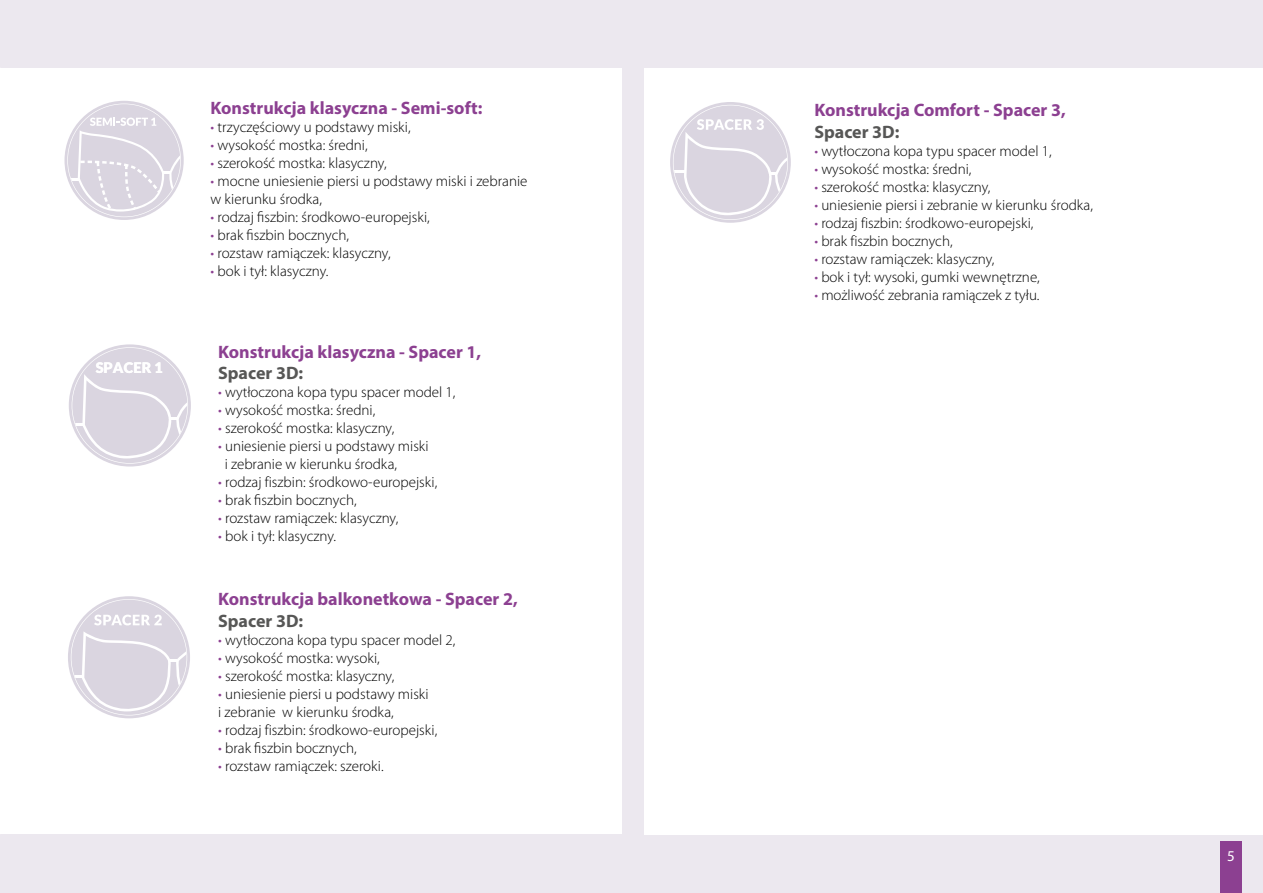
<style>
.page{position:relative;width:1263px;height:893px;background:#ece8ef}
.page>*{position:absolute;margin:0;border:0;box-sizing:border-box;transform-origin:0 0}
.t1{font:700 18px "Myriad Pro";color:#8c4091}
.t2{font:700 18px "Myriad Pro";color:#575756}
.t3{font:300 15px/18px "Myriad Pro";color:#000}
.t4{font:15px "Myriad Pro";color:#fff}
.t5{font:900 14.55px "Lato";color:#fff}
.s1{color:#8c4091}
</style>
<div class="page">
<div style="left:0;top:68px;width:622px;height:765px;background:#fff"></div>
<div style="left:644px;top:68px;width:619px;height:767px;background:#fff"></div>
<div style="left:670px;top:102px;width:121px;height:121px;background:#dad5e0;border-radius:50%"></div>
<svg style="left:673px;top:105px;width:115px;height:115px"></svg>
<div style="left:1220px;top:841px;width:22px;height:52px;background:#8c4091"></div>
<div style="left:64px;top:101px;width:120px;height:119px;background:#dad5e0;border-radius:50%"></div>
<svg style="left:67px;top:104px;width:114px;height:113px"></svg>
<svg style="left:72px;top:347px;width:116px;height:117px"></svg>
<div style="left:68px;top:596px;width:122px;height:122px;background:#dad5e0;border-radius:50%"></div>
<svg style="left:71px;top:599px;width:116px;height:116px"></svg>
<p class="t5" style="left:96px;top:359px;width:69px">SPACER 1</p>
<p class="t1" style="left:210px;top:96px;width:273px">Konstrukcja klasyczna - Semi-soft:</p>
<p class="t3" style="left:210px;top:118px;width:202px"><span class="s1">•</span> trzyczęściowy u podstawy miski,</p>
<p class="t3" style="left:210px;top:136px;width:159px"><span class="s1">•</span> wysokość mostka: średni,</p>
<p class="t3" style="left:210px;top:154px;width:178px"><span class="s1">•</span> szerokość mostka: klasyczny,</p>
<p class="t3" style="left:210px;top:172px;width:318px"><span class="s1">•</span> mocne uniesienie piersi u podstawy miski i zebranie w kierunku środka,</p>
<p class="t3" style="left:210px;top:208px;width:221px"><span class="s1">•</span> rodzaj fiszbin: środkowo-europejski,</p>
<p class="t3" style="left:210px;top:226px;width:140px"><span class="s1">•</span> brak fiszbin bocznych,</p>
<p class="t3" style="left:210px;top:244px;width:182px"><span class="s1">•</span> rozstaw ramiączek: klasyczny,</p>
<p class="t3" style="left:210px;top:262px;width:119px"><span class="s1">•</span> bok i tył: klasyczny.</p>
<p class="t1" style="left:218px;top:340px;width:264px">Konstrukcja klasyczna - Spacer 1,</p>
<p class="t2" style="left:218px;top:362px;width:87px">Spacer 3D:</p>
<p class="t3" style="left:218px;top:383px;width:239px"><span class="s1">•</span> wytłoczona kopa typu spacer model 1,</p>
<p class="t3" style="left:218px;top:401px;width:159px"><span class="s1">•</span> wysokość mostka: średni,</p>
<p class="t3" style="left:218px;top:419px;width:178px"><span class="s1">•</span> szerokość mostka: klasyczny,</p>
<p class="t3" style="left:225px;top:437px;width:205px;text-indent:-7px"><span class="s1">•</span> uniesienie piersi u podstawy miski i zebranie w kierunku środka,</p>
<p class="t3" style="left:218px;top:473px;width:221px"><span class="s1">•</span> rodzaj fiszbin: środkowo-europejski,</p>
<p class="t3" style="left:218px;top:491px;width:140px"><span class="s1">•</span> brak fiszbin bocznych,</p>
<p class="t3" style="left:218px;top:509px;width:182px"><span class="s1">•</span> rozstaw ramiączek: klasyczny,</p>
<p class="t3" style="left:218px;top:527px;width:119px"><span class="s1">•</span> bok i tył: klasyczny.</p>
<p class="t1" style="left:218px;top:588px;width:301px">Konstrukcja balkonetkowa - Spacer 2,</p>
<p class="t2" style="left:218px;top:609px;width:87px">Spacer 3D:</p>
<p class="t3" style="left:218px;top:631px;width:239px"><span class="s1">•</span> wytłoczona kopa typu spacer model 2,</p>
<p class="t3" style="left:218px;top:649px;width:163px"><span class="s1">•</span> wysokość mostka: wysoki,</p>
<p class="t3" style="left:218px;top:667px;width:178px"><span class="s1">•</span> szerokość mostka: klasyczny,</p>
<p class="t3" style="left:218px;top:685px;width:212px"><span class="s1">•</span> uniesienie piersi u podstawy miski i zebranie w kierunku środka,</p>
<p class="t3" style="left:218px;top:721px;width:221px"><span class="s1">•</span> rodzaj fiszbin: środkowo-europejski,</p>
<p class="t3" style="left:218px;top:739px;width:140px"><span class="s1">•</span> brak fiszbin bocznych,</p>
<p class="t3" style="left:218px;top:757px;width:167px"><span class="s1">•</span> rozstaw ramiączek: szeroki.</p>
<p class="t1" style="left:814px;top:98px;width:253px">Konstrukcja Comfort - Spacer 3,</p>
<p class="t2" style="left:814px;top:120px;width:87px">Spacer 3D:</p>
<p class="t3" style="left:814px;top:141px;width:239px"><span class="s1">•</span> wytłoczona kopa typu spacer model 1,</p>
<p class="t3" style="left:814px;top:159px;width:159px"><span class="s1">•</span> wysokość mostka: średni,</p>
<p class="t3" style="left:814px;top:177px;width:178px"><span class="s1">•</span> szerokość mostka: klasyczny,</p>
<p class="t3" style="left:814px;top:195px;width:280px"><span class="s1">•</span> uniesienie piersi i zebranie w kierunku środka,</p>
<p class="t3" style="left:814px;top:213px;width:221px"><span class="s1">•</span> rodzaj fiszbin: środkowo-europejski,</p>
<p class="t3" style="left:814px;top:231px;width:140px"><span class="s1">•</span> brak fiszbin bocznych,</p>
<p class="t3" style="left:814px;top:249px;width:182px"><span class="s1">•</span> rozstaw ramiączek: klasyczny,</p>
<p class="t3" style="left:814px;top:267px;width:227px"><span class="s1">•</span> bok i tył: wysoki, gumki wewnętrzne,</p>
<p class="t3" style="left:814px;top:285px;width:227px"><span class="s1">•</span> możliwość zebrania ramiączek z tyłu.</p>
<p class="t4" style="left:1227px;top:847px;width:9px">5</p>
</div>
